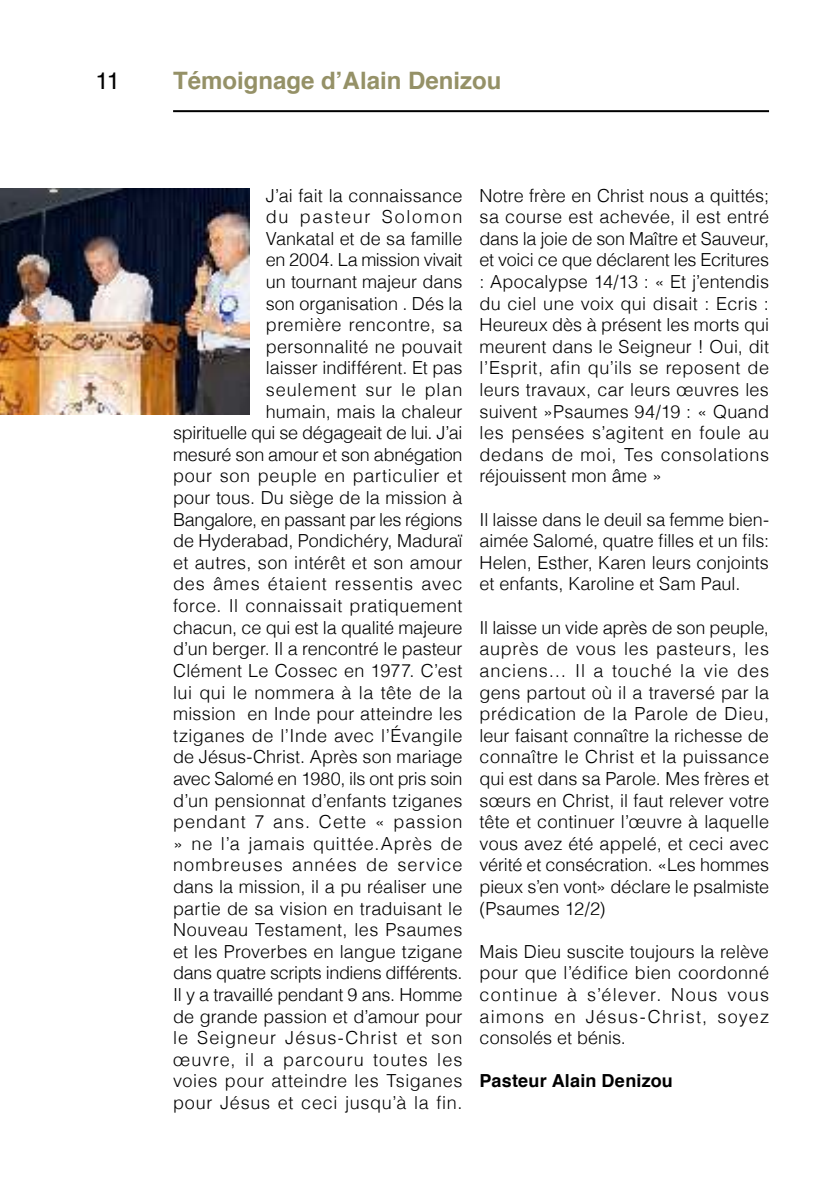
<style>
.page{position:relative;width:840px;height:1191px;background:#fff}
.page>*{position:absolute;margin:0;border:0;box-sizing:border-box;transform-origin:0 0}
.t1{font:700 24px "Helvetica";color:#959167}
.t2{font:24px "Helvetica";color:#000}
.t3{font:300 18px/21.6px "Helvetica";letter-spacing:.01em;color:#000;text-align:justify}
.t4{font:700 18px "Helvetica";letter-spacing:.01em;color:#000}
</style>
<div class="page">
<hr style="left:173px;top:110px;width:595px;height:2px;background:#000">
<img style="left:0;top:189px;width:249px;height:225px">
<h1 class="t2" style="left:95px;top:67px;width:26px">11</h1>
<h1 class="t1" style="left:173px;top:61px;width:330px">Témoignage d’Alain Denizou</h1>
<p class="t3" style="left:173px;top:184px;width:291px;text-align:right">J’ai fait la connaissance<br>du pasteur Solomon<br>Vankatal et de sa famille<br>en 2004. La mission vivait<br>un tournant majeur dans<br>son organisation . Dés la<br>première rencontre, sa personnalité ne pouvait<br>laisser indifférent. Et pas seulement sur le plan<br>humain, mais la chaleur<br>spirituelle qui se dégageait de lui. J’ai mesuré son amour et son abnégation pour son peuple en particulier et pour tous. Du siège de la mission à<br>Bangalore, en passant par les régions de Hyderabad, Pondichéry, Maduraï et autres, son intérêt et son amour des âmes étaient ressentis avec force. Il connaissait pratiquement chacun, ce qui est la qualité majeure d’un berger. Il a rencontré le pasteur<br>Clément Le Cossec en 1977. C’est lui qui le nommera à la tête de la mission en Inde pour atteindre les tziganes de l’Inde avec l’Évangile de Jésus-Christ. Après son mariage avec Salomé en 1980, ils ont pris soin d’un pensionnat d’enfants tziganes pendant 7 ans. Cette « passion » ne l’a jamais quittée.Après de nombreuses années de service dans la mission, il a pu réaliser une partie de sa vision en traduisant le<br>Nouveau Testament, les Psaumes et les Proverbes en langue tzigane dans quatre scripts indiens différents.<br>Il y a travaillé pendant 9 ans. Homme de grande passion et d’amour pour le Seigneur Jésus-Christ et son œuvre, il a parcouru toutes les voies pour atteindre les Tsiganes pour Jésus et ceci jusqu’à la fin.</p>
<p class="t3" style="left:479px;top:184px;width:291px">Notre frère en Christ nous a quittés; sa course est achevée, il est entré dans la joie de son Maître et Sauveur, et voici ce que déclarent les Ecritures : Apocalypse 14/13 : « Et j’entendis du ciel une voix qui disait : Ecris :<br>Heureux dès à présent les morts qui meurent dans le Seigneur ! Oui, dit l’Esprit, afin qu’ils se reposent de leurs travaux, car leurs œuvres les suivent »Psaumes 94/19 : « Quand les pensées s’agitent en foule au dedans de moi, Tes consolations réjouissent mon âme »</p>
<p class="t3" style="left:479px;top:508px;width:291px">Il laisse dans le deuil sa femme bien&shy;aimée Salomé, quatre filles et un fils:<br>Helen, Esther, Karen leurs conjoints et enfants, Karoline et Sam Paul.</p>
<p class="t3" style="left:479px;top:616px;width:291px">Il laisse un vide après de son peuple, auprès de vous les pasteurs, les anciens… Il a touché la vie des gens partout où il a traversé par la prédication de la Parole de Dieu, leur faisant connaître la richesse de connaître le Christ et la puissance qui est dans sa Parole. Mes frères et sœurs en Christ, il faut relever votre tête et continuer l’œuvre à laquelle vous avez été appelé, et ceci avec vérité et consécration. «Les hommes pieux s’en vont» déclare le psalmiste (Psaumes 12/2)</p>
<p class="t3" style="left:479px;top:940px;width:291px">Mais Dieu suscite toujours la relève pour que l’édifice bien coordonné continue à s’élever. Nous vous aimons en Jésus-Christ, soyez consolés et bénis.</p>
<p class="t4" style="left:479px;top:1066px;width:195px">Pasteur Alain Denizou</p>
</div>
